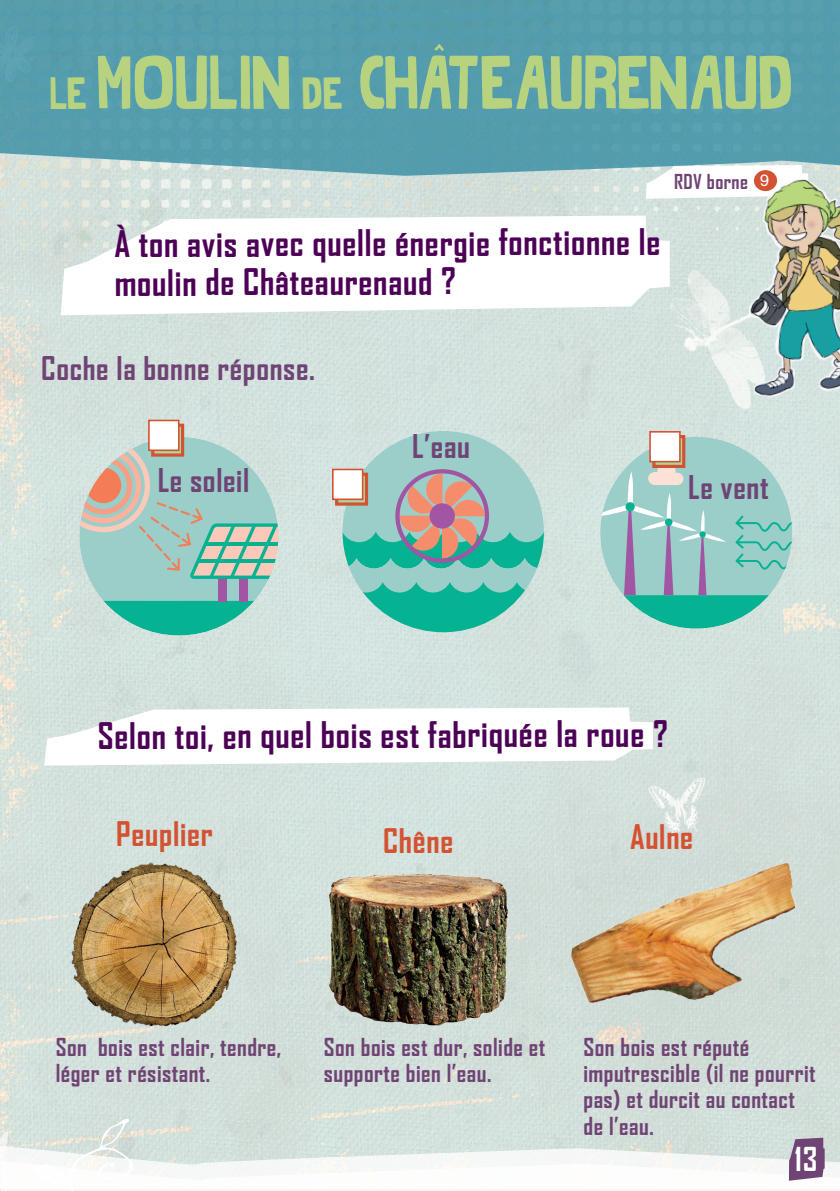
<style>
.page{position:relative;width:840px;height:1191px;background:#fff}
.page>*{position:absolute;margin:0;border:0;box-sizing:border-box;transform-origin:0 0}
.t1{font:76.4px "Grind Zero";letter-spacing:-.04em;color:#b8d380}
.t2{font:700 35px/39.2px "Agency FB";letter-spacing:.015em;color:#4d0156}
.t3{font:700 32.4px "Agency FB";letter-spacing:.015em;color:#d35231}
.t4{font:700 31.6px "Agency FB";color:#fff}
.t5{font:700 31.4px "Agency FB";letter-spacing:.02em;color:#6f4474}
.t6{font:700 23.8px/26.2px "Agency FB";letter-spacing:.02em;color:#6f4474}
.t7{font:700 19.8px "Agency FB";letter-spacing:.02em;color:#6f4474}
.s1{font-size:45.4px}
</style>
<div class="page">
<img style="left:0;top:179px;width:839px;height:874px">
<svg style="left:0;top:0;width:839px;height:179px;background:#5ba0b0"></svg>
<svg style="left:61px;top:215px;width:608px;height:100px"></svg>
<svg style="left:342px;top:431px;width:201px;height:201px;background:#8bc0b7"></svg>
<svg style="left:335px;top:472px;width:33px;height:33px"></svg>
<div style="left:332px;top:469px;width:31px;height:31px;background:#fff;border:2px solid #d35231"></div>
<svg style="left:600px;top:437px;width:191px;height:191px;background:#9acbc7"></svg>
<svg style="left:652px;top:435px;width:33px;height:33px"></svg>
<div style="left:649px;top:431px;width:31px;height:31px;background:#fff;border:2px solid #d35231"></div>
<svg style="left:79px;top:437px;width:199px;height:198px;background:#9fc8bf"></svg>
<svg style="left:151px;top:424px;width:33px;height:32px"></svg>
<div style="left:148px;top:420px;width:31px;height:31px;background:#fff;border:2px solid #d35231"></div>
<img style="left:739px;top:161px;width:100px;height:269px">
<svg style="left:434px;top:44px;width:10px;height:7px"></svg>
<div style="left:0;top:0;width:37px;height:152px;background:#579dad"></div>
<svg style="left:44px;top:707px;width:608px;height:58px"></svg>
<img style="left:61px;top:857px;width:181px;height:174px">
<img style="left:311px;top:860px;width:205px;height:170px">
<img style="left:563px;top:831px;width:253px;height:208px">
<svg style="left:0;top:1053px;width:839px;height:138px"></svg>
<svg style="left:645px;top:165px;width:162px;height:34px"></svg>
<p class="t1" style="left:51px;top:49px;width:748px"><span class="s1">LE</span> MOULIN <span class="s1">DE</span> CHATEAURENAUD</p>
<p class="t2" style="left:114px;top:222px;width:547px">À ton avis avec quelle énergie fonctionne le moulin de Châteaurenaud ?</p>
<p class="t7" style="left:673px;top:170px;width:75px">RDV borne</p>
<p class="t5" style="left:41px;top:348px;width:275px">Coche la bonne réponse.</p>
<p class="t5" style="left:158px;top:460px;width:93px">Le soleil</p>
<p class="t5" style="left:412px;top:426px;width:59px">L’eau</p>
<p class="t5" style="left:687px;top:468px;width:82px">Le vent</p>
<p class="t2" style="left:98px;top:714px;width:571px">Selon toi, en quel bois est fabriquée la roue ?</p>
<p class="t3" style="left:116px;top:813px;width:98px">Peuplier</p>
<p class="t3" style="left:383px;top:820px;width:72px">Chêne</p>
<p class="t3" style="left:629px;top:816px;width:65px">Aulne</p>
<p class="t6" style="left:56px;top:1033px;width:227px">Son bois est clair, tendre, léger et résistant.</p>
<p class="t6" style="left:323px;top:1033px;width:223px">Son bois est dur, solide et supporte bien l’eau.</p>
<p class="t6" style="left:583px;top:1033px;width:233px">Son bois est réputé imputrescible (il ne pourrit pas) et durcit au contact de l’eau.</p>
<p class="t4" style="left:794px;top:1139px;width:24px">13</p>
</div>
